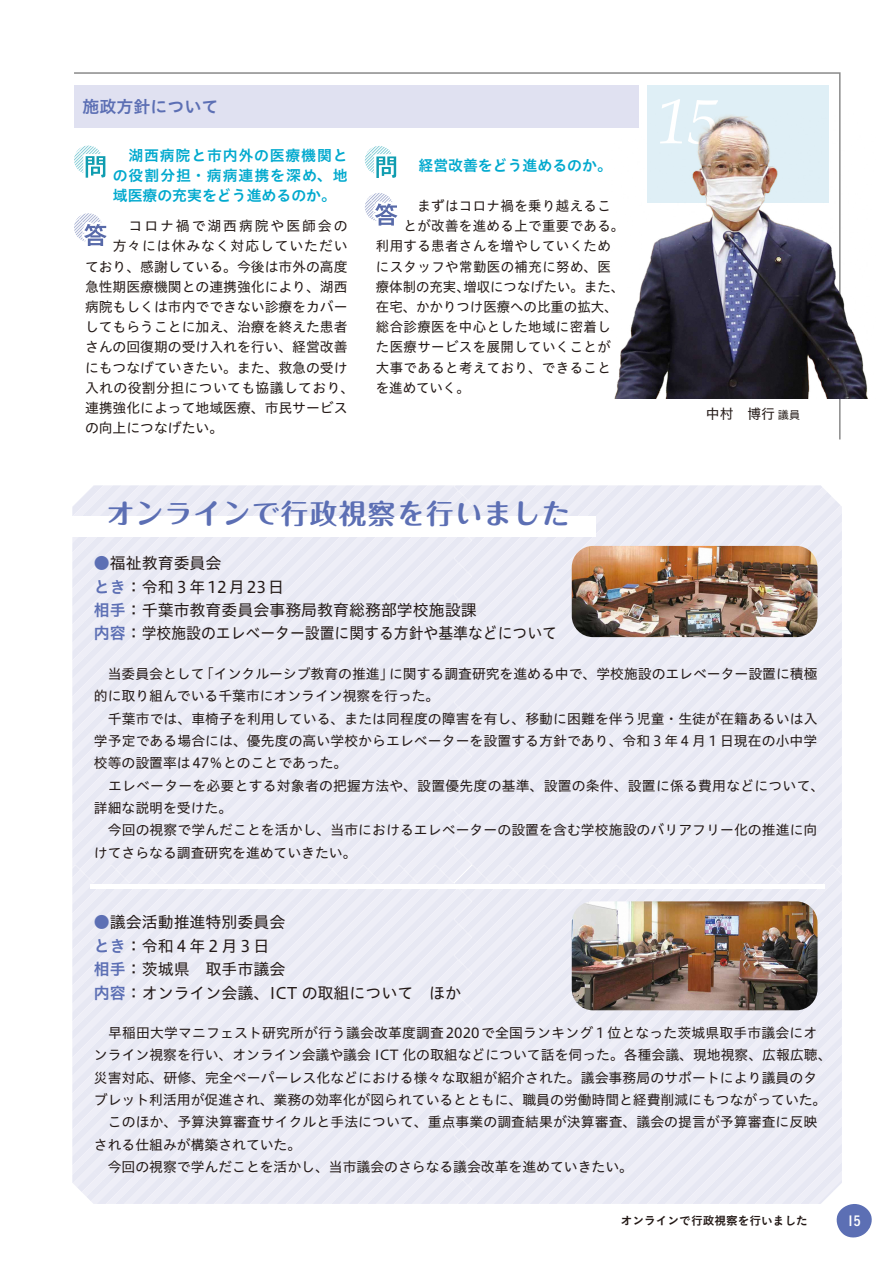
<style>
.page{position:relative;width:893px;height:1263px;background:#fff}
.page>*{position:absolute;margin:0;border:0;box-sizing:border-box;transform-origin:0 0}
.t1{font:italic 63.75px "Book Antiqua";color:#fff}
.t2{font:700 27.6px "Maru Fo Pro";letter-spacing:.05em;color:#5c6fb4}
.t3{font:16.95px "Hiragino UD Sans Std W6";color:#5c6fb4}
.t4{font:15.9px/23.4px "Hiragino UD Sans Std W4";color:#221815}
.t5{font:14.85px/20.2px "Hiragino UD Sans Std W6";color:#00a9ce;text-align:justify}
.t6{font:13.8px/22.4px "Hiragino UD Sans Std W4";letter-spacing:.005em;color:#221815}
.t7{font:13.8px "Hiragino UD Sans Std W4";letter-spacing:.035em;color:#221815}
.t8{font:13.8px "Hiragino UD Sans Std W4";letter-spacing:.03em;color:#221815}
.t9{font:13.8px "Hiragino UD Sans Std W4";letter-spacing:.065em;color:#221815}
.t10{font:13.8px "Hiragino UD Sans Std W4";letter-spacing:.14em;color:#221815}
.t11{font:13.8px "Koburina Go Std W6";color:#fff}
.t12{font:11.7px "Koburina Go Std W6";color:#221815}
.s1{color:#5c6fb4}
.s2{font-family:"Hiragino UD Sans Std W6";color:#5c6fb4}
.s3{font-size:11.1px}
</style>
<div class="page">
<svg style="left:74px;top:72px;width:767px;height:368px"></svg>
<div style="left:647px;top:85px;width:182px;height:117px;background:#dfeff6"></div>
<div style="left:72px;top:485px;width:770px;height:719px;background:#eeeef6"></div>
<div style="left:74px;top:85px;width:564px;height:43px;background:#e0e1f1"></div>
<svg style="left:74px;top:146px;width:29px;height:28px"></svg>
<svg style="left:84px;top:154px;width:24px;height:26px"></svg>
<svg style="left:365px;top:146px;width:28px;height:28px"></svg>
<svg style="left:374px;top:154px;width:24px;height:26px"></svg>
<svg style="left:74px;top:213px;width:29px;height:29px"></svg>
<svg style="left:82px;top:222px;width:27px;height:26px"></svg>
<svg style="left:365px;top:193px;width:28px;height:28px"></svg>
<svg style="left:373px;top:201px;width:27px;height:27px"></svg>
<img style="left:612px;top:114px;width:256px;height:284px">
<img style="left:572px;top:546px;width:245px;height:91px">
<img style="left:572px;top:901px;width:245px;height:109px">
<div style="left:64px;top:516px;width:532px;height:21px;background:#fff"></div>
<hr style="left:90px;top:885px;width:734px;height:4px;background:#fff">
<svg style="left:836px;top:1204px;width:36px;height:34px"></svg>
<p class="t3" style="left:83px;top:93px;width:138px">施政方針について</p>
<p class="t5" style="left:113px;top:144px;width:236px">　湖西病院と市内外の医療機関との役割分担・病病連携を深め、地域医療の充実をどう進めるのか。</p>
<p class="t10" style="left:113px;top:215px;width:236px">　コロナ禍で湖西病院や医師会の</p>
<p class="t9" style="left:113px;top:236px;width:236px">方々には休みなく対応していただい</p>
<p class="t6" style="left:85px;top:254px;width:264px">ており、感謝している。今後は市外の高度</p>
<p class="t6" style="left:85px;top:275px;width:264px">急性期医療機関との連携強化により、湖西</p>
<p class="t6" style="left:85px;top:295px;width:264px">病院もしくは市内でできない診療をカバー</p>
<p class="t6" style="left:85px;top:315px;width:264px">してもらうことに加え、治療を終えた患者</p>
<p class="t6" style="left:85px;top:335px;width:264px">さんの回復期の受け入れを行い、経営改善</p>
<p class="t6" style="left:85px;top:355px;width:264px">にもつなげていきたい。また、救急の受け</p>
<p class="t8" style="left:85px;top:377px;width:271px">入れの役割分担についても協議しており、</p>
<p class="t6" style="left:85px;top:396px;width:264px">連携強化によって地域医療、市民サービス</p>
<p class="t6" style="left:85px;top:416px;width:140px">の向上につなげたい。</p>
<p class="t5" style="left:404px;top:154px;width:210px">　経営改善をどう進めるのか。</p>
<p class="t7" style="left:404px;top:195px;width:209px">　まずはコロナ禍を乗り越えるこ</p>
<p class="t7" style="left:404px;top:215px;width:222px">とが改善を進める上で重要である。</p>
<p class="t7" style="left:376px;top:236px;width:236px">利用する患者さんを増やしていくため</p>
<p class="t7" style="left:376px;top:256px;width:236px">にスタッフや常勤医の補充に努め、医</p>
<p class="t6" style="left:376px;top:275px;width:250px">療体制の充実、増収につなげたい。また、</p>
<p class="t6" style="left:376px;top:295px;width:243px">在宅、かかりつけ医療への比重の拡大、</p>
<p class="t7" style="left:376px;top:316px;width:236px">総合診療医を中心とした地域に密着し</p>
<p class="t7" style="left:376px;top:337px;width:236px">た医療サービスを展開していくことが</p>
<p class="t7" style="left:376px;top:357px;width:236px">大事であると考えており、できること</p>
<p class="t6" style="left:376px;top:376px;width:95px">を進めていく。</p>
<h2 class="t2" style="left:107px;top:491px;width:464px">オンラインで行政視察を行いました</h2>
<p class="t4" style="left:94px;top:551px;width:465px"><span class="s1">●</span>福祉教育委員会<br><span class="s2">とき</span>：令和３年12月23日<br><span class="s2">相手</span>：千葉市教育委員会事務局教育総務部学校施設課<br><span class="s2">内容</span>：学校施設のエレベーター設置に関する方針や基準などについて</p>
<h1 class="t1" style="left:656px;top:77px;width:65px">15</h1>
<p class="t6" style="left:706px;top:402px;width:96px">中村　博行<span class="s3">議員</span></p>
<p class="t6" style="left:94px;top:662px;width:732px">　当委員会として「インクルーシブ教育の推進」に関する調査研究を進める中で、学校施設のエレベーター設置に積極的に取り組んでいる千葉市にオンライン視察を行った。<br>　千葉市では、車椅子を利用している、または同程度の障害を有し、移動に困難を伴う児童・ 生徒が在籍あるいは入学予定である場合には、優先度の高い学校からエレベーターを設置する方針であり、令和３年４月１日現在の小中学校等の設置率は47％とのことであった。<br>　エレベーターを必要とする対象者の把握方法や、設置優先度の基準、設置の条件、設置に係る費用などについて、詳細な説明を受けた。<br>　今回の視察で学んだことを活かし、当市におけるエレベーターの設置を含む学校施設のバリアフリー化の推進に向けてさらなる調査研究を進めていきたい。</p>
<p class="t4" style="left:94px;top:910px;width:369px"><span class="s1">●</span>議会活動推進特別委員会<br><span class="s2">とき</span>：令和４年２月３日<br><span class="s2">相手</span>：茨城県　取手市議会<br><span class="s2">内容</span>：オンライン会議、ICT の取組について　ほか</p>
<p class="t6" style="left:94px;top:1021px;width:739px">　早稲田大学マニフェスト研究所が行う議会改革度調査2020で全国ランキング１位となった茨城県取手市議会にオンライン視察を行い、オンライン会議や議会 ICT 化の取組などについて話を伺った。各種会議、現地視察、広報広聴、災害対応、研修、完全ペーパーレス化などにおける様々な取組が紹介された。議会事務局のサポートにより議員のタブレット利活用が促進され、業務の効率化が図られているとともに、職員の労働時間と経費削減にもつながっていた。　このほか、予算決算審査サイクルと手法について、重点事業の調査結果が決算審査、議会の提言が予算審査に反映される仕組みが構築されていた。<br>　今回の視察で学んだことを活かし、当市議会のさらなる議会改革を進めていきたい。</p>
<p class="t12" style="left:621px;top:1212px;width:189px">オンラインで行政視察を行いました</p>
<p class="t11" style="left:847px;top:1210px;width:15px">15</p>
</div>
